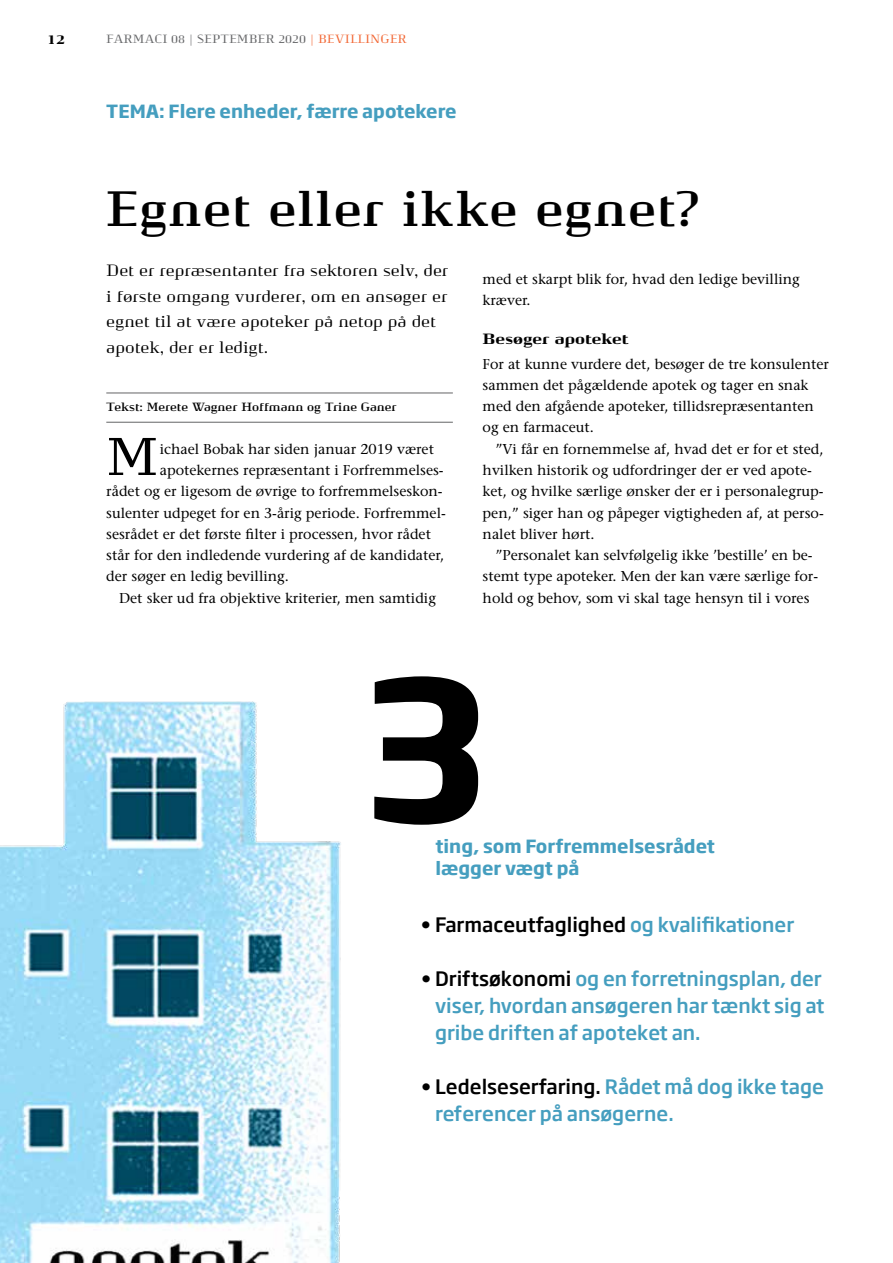
<style>
.page{position:relative;width:893px;height:1263px;background:#fff}
.page>*{position:absolute;margin:0;border:0;box-sizing:border-box;transform-origin:0 0}
.t1{font:700 191.1px "Soho Gothic Pro";color:#000}
.t2{font:53.4px "Pharma Body";color:#000}
.t3{font:700 49.95px "Pharma";letter-spacing:.02em;color:#000}
.t4{font:500 19.5px/27px "Soho Gothic Pro";color:#459ebf}
.t5{font:500 19.5px "Soho Gothic Pro";color:#000}
.t6{font:700 18px/21.3px "Soho Gothic Pro";color:#459ebf}
.t7{font:16.5px/25.5px "Pharma";color:#000}
.t8{font:900 15px "Pharma";color:#000}
.t9{font:14.25px/21.3px "Stone Serif";color:#000}
.t10{font:900 13.5px "Pharma";color:#000}
.t11{font:700 12px "Pharma";color:#000}
.t12{font:12px "Pharma";color:#636466}
.s1{color:#f26531}
.s2{color:#459ebf}
.s3{color:#000}
</style>
<div class="page">
<hr style="left:106px;top:393px;width:347px;height:1px;background:#636466">
<hr style="left:106px;top:422px;width:347px;height:1px;background:#636466">
<img style="left:0;top:701px;width:341px;height:562px">
<p class="t10" style="left:47px;top:31px;width:20px">12</p>
<p class="t12" style="left:106px;top:32px;width:302px">FARMACI 08 | SEPTEMBER 2020 <span class="s1">| BEVILLINGER</span></p>
<p class="t6" style="left:106px;top:100px;width:352px">TEMA: Flere enheder, færre apotekere</p>
<h3 class="t3" style="left:106px;top:180px;width:595px">Egnet eller ikke egnet?</h3>
<p class="t7" style="left:106px;top:258px;width:343px">Det er repræsentanter fra sektoren selv, der i første omgang vurderer, om en ansøger er egnet til at være apoteker på netop på det apotek, der er ledigt.</p>
<p class="t11" style="left:106px;top:400px;width:292px">Tekst: Merete Wagner Hoffmann og Trine Ganer</p>
<h2 class="t2" style="left:106px;top:426px;width:54px">M</h2>
<p class="t9" style="left:160px;top:438px;width:276px">ichael Bobak har siden januar 2019 været</p>
<p class="t9" style="left:160px;top:459px;width:285px">apotekernes repræsentant i Forfremmelses-</p>
<p class="t9" style="left:106px;top:480px;width:338px">rådet og er ligesom de øvrige to forfremmelseskon-</p>
<p class="t9" style="left:106px;top:502px;width:341px">sulenter udpeget for en 3-årig periode. Forfremmel-</p>
<p class="t9" style="left:106px;top:523px;width:326px">sesrådet er det første filter i processen, hvor rådet</p>
<p class="t9" style="left:106px;top:544px;width:340px">står for den indledende vurdering af de kandidater,</p>
<p class="t9" style="left:106px;top:566px;width:184px">der søger en ledig bevilling.</p>
<p class="t9" style="left:119px;top:587px;width:318px">Det sker ud fra objektive kriterier, men samtidig</p>
<p class="t9" style="left:483px;top:268px;width:319px">med et skarpt blik for, hvad den ledige bevilling kræver.</p>
<p class="t8" style="left:483px;top:330px;width:148px">Besøger apoteket</p>
<p class="t9" style="left:483px;top:353px;width:348px">For at kunne vurdere det, besøger de tre konsulenter sammen det pågældende apotek og tager en snak med den afgående apoteker, tillidsrepræsentanten og en farmaceut.</p>
<p class="t9" style="left:483px;top:438px;width:343px;text-indent:13px">”Vi får en fornemmelse af, hvad det er for et sted, hvilken historik og udfordringer der er ved apote&shy;ket, og hvilke særlige ønsker der er i personalegrup&shy;pen,” siger han og påpeger vigtigheden af, at perso&shy;nalet bliver hørt.</p>
<p class="t9" style="left:483px;top:544px;width:337px;text-indent:13px">”Personalet kan selvfølgelig ikke ’bestille’ en be&shy;stemt type apoteker. Men der kan være særlige for&shy;hold og behov, som vi skal tage hensyn til i vores</p>
<h1 class="t1" style="left:363px;top:599px;width:126px">3</h1>
<p class="t6" style="left:435px;top:835px;width:281px">ting, som Forfremmelsesrådet lægger vægt på</p>
<h3 class="t5" style="left:421px;top:910px;width:375px">• Farmaceutfaglighed <span class="s2">og kvalifikationer</span></h3>
<h3 class="t4" style="left:435px;top:964px;width:391px;text-indent:-14px"><span class="s3">• Driftsøkonomi</span> og en forretningsplan, der viser, hvordan ansøgeren har tænkt sig at gribe driften af apoteket an.</h3>
<h3 class="t4" style="left:435px;top:1072px;width:391px;text-indent:-14px"><span class="s3">• Ledelseserfaring.</span> Rådet må dog ikke tage referencer på ansøgerne.</h3>
</div>
